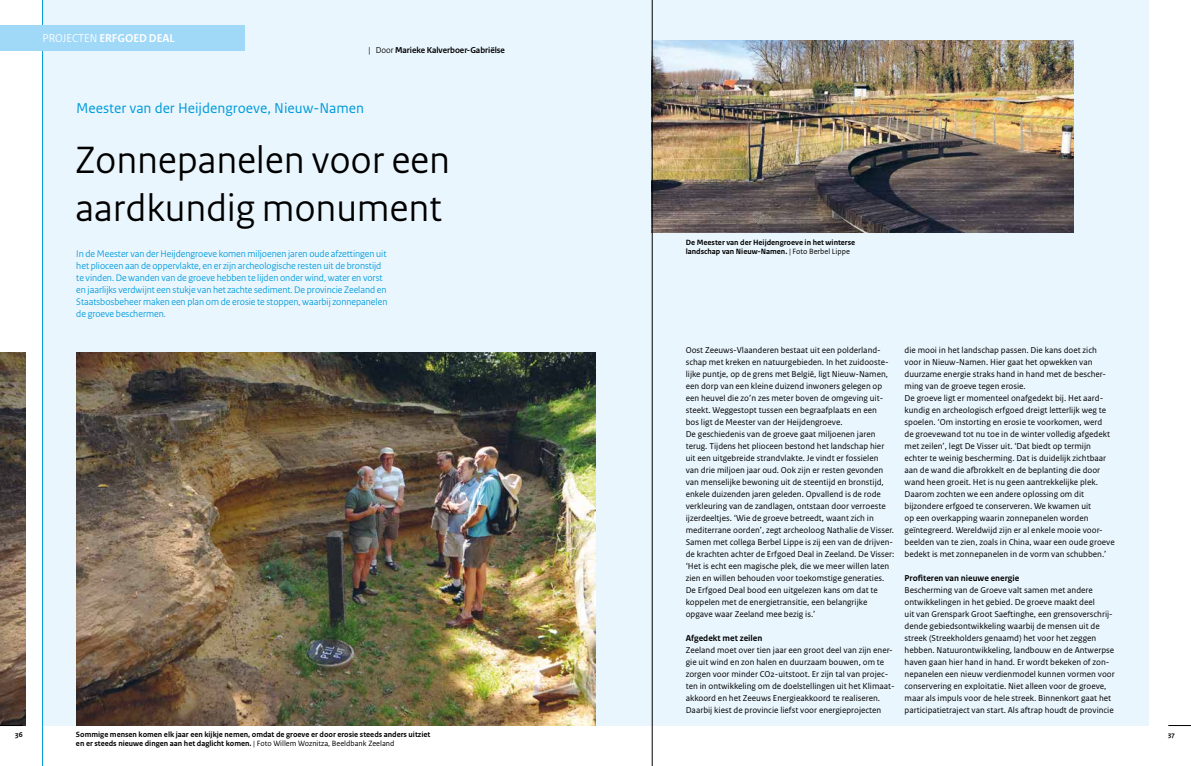
<style>
.page{position:relative;width:1191px;height:766px;background:#fff}
.page>*{position:absolute;margin:0;border:0;box-sizing:border-box;transform-origin:0 0}
.t1{font:40px/48px "Rijksoverheid Sans Heading";letter-spacing:.01em;color:#000}
.t2{font:15px "Rijksoverheid Sans Text";color:#009bdb}
.t3{font:700 12px "Rijksoverheid Sans Heading";color:#fff}
.t4{font:10px/12px "Rijksoverheid Sans Heading";color:#009bdb}
.t5{font:9px/12px "Rijksoverheid Sans Text";color:#000}
.t6{font:700 9px "Rijksoverheid Sans Text";color:#000}
.t7{font:700 9px "Rijksoverheid Sans Heading";color:#000}
.t8{font:700 8px/9px "Rijksoverheid Sans Text";color:#000}
.t9{font:700 7.5px "Rijksoverheid Sans Text";color:#000}
.t10{font:700 7px "Rijksoverheid Sans Text";color:#000}
.s1{font-weight:400}
</style>
<div class="page">
<div style="left:43px;top:0;width:1105px;height:725px;background:#eaf6fe"></div>
<hr style="left:42px;top:0;width:1px;height:765px;background:#009bdb">
<img style="left:653px;top:41px;width:420px;height:192px">
<img style="left:76px;top:353px;width:519px;height:372px">
<img style="left:0;top:353px;width:26px;height:372px">
<svg style="left:0;top:725px;width:23px;height:1px"></svg>
<svg style="left:1168px;top:725px;width:23px;height:1px"></svg>
<div style="left:0;top:26px;width:244px;height:25px;background:#a0d8f7"></div>
<hr style="left:652px;top:0;width:1px;height:765px;background:#000">
<h3 class="t3" style="left:43px;top:32px;width:134px"><span class="s1">PROJECTEN</span> ERFGOED DEAL</h3>
<p class="t7" style="left:369px;top:45px;width:138px"><span class="s1">| Door</span> Marieke Kalverboer-Gabriëlse</p>
<h2 class="t2" style="left:76px;top:99px;width:289px">Meester van der Heijdengroeve, Nieuw-Namen</h2>
<h1 class="t1" style="left:75px;top:136px;width:376px">Zonnepanelen voor een aardkundig monument</h1>
<p class="t4" style="left:76px;top:248px;width:312px">In de Meester van der Heijdengroeve komen miljoenen jaren oude afzettingen uit het plioceen aan de oppervlakte, en er zijn archeologische resten uit de bronstijd te vinden. De wanden van de groeve hebben te lijden onder wind, water en vorst en jaarlijks verdwijnt een stukje van het zachte sediment. De provincie Zeeland en Staatsbosbeheer maken een plan om de erosie te stoppen, waarbij zonnepanelen de groeve beschermen.</p>
<p class="t8" style="left:686px;top:238px;width:171px">De Meester van der Heijdengroeve in het winterse landschap van Nieuw-Namen. <span class="s1">| Foto Berbel Lippe</span></p>
<p class="t5" style="left:686px;top:344px;width:210px">Oost Zeeuws-Vlaanderen bestaat uit een polderland&shy;schap met kreken en natuurgebieden. In het zuidooste&shy;lijke puntje, op de grens met België, ligt Nieuw-Namen, een dorp van een kleine duizend inwoners gelegen op een heuvel die zo’n zes meter boven de omgeving uit&shy;steekt. Weggestopt tussen een begraafplaats en een<br>bos ligt de Meester van der Heijdengroeve.<br>De geschiedenis van de groeve gaat miljoenen jaren terug. Tijdens het plioceen bestond het landschap hier uit een uitgebreide strandvlakte. Je vindt er fossielen<br>van drie miljoen jaar oud. Ook zijn er resten gevonden van menselijke bewoning uit de steentijd en bronstijd, enkele duizenden jaren geleden. Opvallend is de rode verkleuring van de zandlagen, ontstaan door verroeste ijzerdeeltjes. ‘Wie de groeve betreedt, waant zich in mediterrane oorden’, zegt archeoloog Nathalie de Visser.<br>Samen met collega Berbel Lippe is zij een van de drijven&shy;de krachten achter de Erfgoed Deal in Zeeland. De Visser: ‘Het is echt een magische plek, die we meer willen laten zien en willen behouden voor toekomstige generaties.<br>De Erfgoed Deal bood een uitgelezen kans om dat te koppelen met de energietransitie, een belangrijke opgave waar Zeeland mee bezig is.’</p>
<p class="t6" style="left:686px;top:633px;width:78px">Afgedekt met zeilen</p>
<p class="t5" style="left:686px;top:644px;width:210px">Zeeland moet over tien jaar een groot deel van zijn ener&shy;gie uit wind en zon halen en duurzaam bouwen, om te zorgen voor minder CO2-uitstoot. Er zijn tal van projec&shy;ten in ontwikkeling om de doelstellingen uit het Klimaat&shy;akkoord en het Zeeuws Energieakkoord te realiseren.<br>Daarbij kiest de provincie liefst voor energieprojecten</p>
<p class="t5" style="left:904px;top:344px;width:212px">die mooi in het landschap passen. Die kans doet zich voor in Nieuw-Namen. Hier gaat het opwekken van duurzame energie straks hand in hand met de bescher&shy;ming van de groeve tegen erosie.<br>De groeve ligt er momenteel onafgedekt bij. Het aard&shy;kundig en archeologisch erfgoed dreigt letterlijk weg te spoelen. ‘Om instorting en erosie te voorkomen, werd<br>de groevewand tot nu toe in de winter volledig afgedekt met zeilen’, legt De Visser uit. ‘Dat biedt op termijn echter te weinig bescherming. Dat is duidelijk zichtbaar aan de wand die afbrokkelt en de beplanting die door wand heen groeit. Het is nu geen aantrekkelijke plek.<br>Daarom zochten we een andere oplossing om dit bijzondere erfgoed te conserveren. We kwamen uit<br>op een overkapping waarin zonnepanelen worden geïntegreerd. Wereldwijd zijn er al enkele mooie voor&shy;beelden van te zien, zoals in China, waar een oude groeve bedekt is met zonnepanelen in de vorm van schubben.’</p>
<p class="t6" style="left:904px;top:573px;width:116px">Profiteren van nieuwe energie</p>
<p class="t5" style="left:904px;top:584px;width:212px">Bescherming van de Groeve valt samen met andere ontwikkelingen in het gebied. De groeve maakt deel<br>uit van Grenspark Groot Saeftinghe, een grensoverschrij&shy;dende gebiedsontwikkeling waarbij de mensen uit de streek (Streekholders genaamd) het voor het zeggen hebben. Natuurontwikkeling, landbouw en de Antwerpse haven gaan hier hand in hand. Er wordt bekeken of zon&shy;nepanelen een nieuw verdienmodel kunnen vormen voor conservering en exploitatie. Niet alleen voor de groeve, maar als impuls voor de hele streek. Binnenkort gaat het participatietraject van start. Als aftrap houdt de provincie</p>
<p class="t8" style="left:76px;top:730px;width:356px">Sommige mensen komen elk jaar een kijkje nemen, omdat de groeve er door erosie steeds anders uitziet en er steeds nieuwe dingen aan het daglicht komen. <span class="s1">| Foto Willem Woznitza, Beeldbank Zeeland</span></p>
<p class="t9" style="left:15px;top:730px;width:9px">36</p>
<p class="t10" style="left:1168px;top:730px;width:8px">37</p>
</div>
